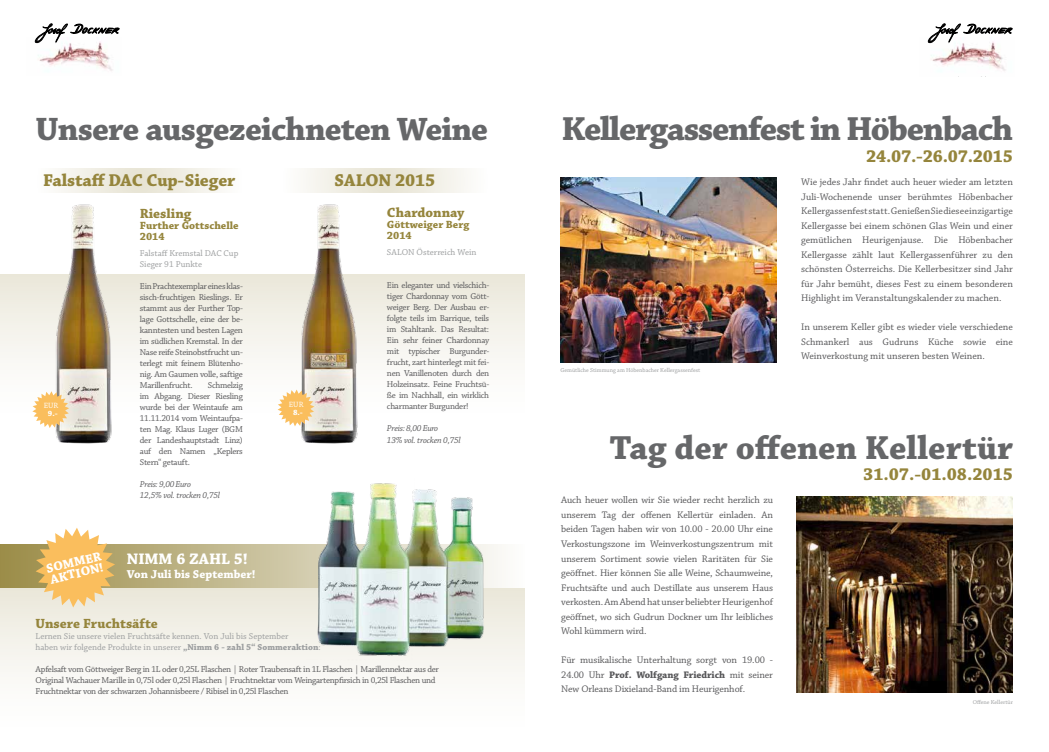
<style>
.page{position:relative;width:1049px;height:752px;background:#fff}
.page>*{position:absolute;margin:0;border:0;box-sizing:border-box;transform-origin:0 0}
.t1{font:700 35px "Chaparral Pro";letter-spacing:-.04em;color:#666769}
.t2{font:700 35px "Chaparral Pro";color:#666769}
.t3{font:700 34px "Chaparral Pro";letter-spacing:-.025em;color:#666769}
.t4{font:700 18px "Chaparral Pro";letter-spacing:-.01em;color:#95853c}
.t5{font:700 16.1px "Chaparral Pro";color:#fff}
.t6{font:700 14px "Chaparral Pro";color:#95853c}
.t7{font:700 13.2px "Chaparral Pro";color:#fff}
.t8{font:700 12px "Chaparral Pro";color:#fff}
.t9{font:700 11px/11px "Chaparral Pro";color:#95853c}
.t10{font:10px/14.5px "Chaparral Pro";letter-spacing:-.005em;color:#58585a;text-align:justify}
.t11{font:9px/11px "Chaparral Pro";letter-spacing:-.03em;color:#58585a;text-align:justify}
.t12{font:9px/11px "Chaparral Pro";color:#9c9e9f}
.t13{font:italic 9px/11px "Chaparral Pro";letter-spacing:-.025em;color:#58585a}
.t14{font:8px "Chaparral Pro";color:#fff}
.t15{font:700 8px "Chaparral Pro";color:#fff}
.t16{font:6px "Chaparral Pro";color:#9c9e9f}
.s1{font-weight:700}
</style>
<div class="page">
<div style="left:0;top:274px;width:524px;height:149px;background:linear-gradient(to bottom,#ece9dc,#fff)"></div>
<svg style="left:59px;top:168px;width:162px;height:25px;fill:#efede2"></svg>
<svg style="left:304px;top:168px;width:162px;height:25px;fill:#efede2"></svg>
<div style="left:0;top:587px;width:524px;height:149px;background:linear-gradient(to bottom,#ebe8db,#fff)"></div>
<img style="left:36px;top:43px;width:77px;height:28px">
<svg style="left:34px;top:23px;width:86px;height:20px"></svg>
<img style="left:36px;top:204px;width:91px;height:240px">
<img style="left:281px;top:204px;width:91px;height:240px">
<svg style="left:32px;top:391px;width:37px;height:37px"></svg>
<svg style="left:278px;top:389px;width:36px;height:37px"></svg>
<img style="left:929px;top:43px;width:77px;height:28px">
<svg style="left:927px;top:23px;width:86px;height:20px"></svg>
<svg style="left:0;top:544px;width:307px;height:43px;background:#bbb183"></svg>
<img style="left:307px;top:483px;width:196px;height:179px">
<svg style="left:36px;top:528px;width:79px;height:79px;background:#f0c984"></svg>
<img style="left:797px;top:496px;width:216px;height:196px">
<img style="left:560px;top:177px;width:217px;height:186px">
<h2 class="t3" style="left:36px;top:109px;width:454px">Unsere ausgezeichneten Weine</h2>
<h3 class="t4" style="left:43px;top:170px;width:194px">Falstaff DAC Cup-Sieger</h3>
<h3 class="t4" style="left:334px;top:170px;width:102px">SALON 2015</h3>
<p class="t14" style="left:44px;top:401px;width:16px">EUR</p>
<p class="t15" style="left:48px;top:409px;width:11px">9.-</p>
<h3 class="t7" style="left:45px;top:561px;width:57px;rotate:-14deg">SOMMER</h3>
<h3 class="t7" style="left:49px;top:572px;width:56px;rotate:-14deg">AKTION!</h3>
<h3 class="t6" style="left:140px;top:205px;width:53px">Riesling</h3>
<p class="t9" style="left:140px;top:220px;width:100px">Further Gottschelle<br>2014</p>
<p class="t12" style="left:140px;top:248px;width:100px">Falstaff Kremstal DAC Cup<br>Sieger 91 Punkte</p>
<p class="t11" style="left:140px;top:281px;width:105px">Ein Prachtexemplar eines klas&shy;sisch-fruchtigen Rieslings. Er stammt aus der Further Top&shy;lage Gottschelle, eine der be&shy;kanntesten und besten Lagen im südlichen Kremstal. In der Nase reife Steinobstfrucht un&shy;terlegt mit feinem Blütenho&shy;nig. Am Gaumen volle, saftige Marillenfrucht.</p>
<p class="t11" style="left:140px;top:380px;width:105px;text-indent:68px">Schmelzig im Abgang. Dieser Riesling wurde bei der Weintaufe am 11.11.2014 vom Weintaufpa&shy;ten Mag. Klaus Luger (BGM der Landeshauptstadt Linz) auf den Namen „Keplers Stern“ getauft.</p>
<p class="t13" style="left:140px;top:479px;width:82px">Preis: 9,00 Euro<br>12,5% vol. trocken 0,75l</p>
<h3 class="t5" style="left:127px;top:549px;width:122px">NIMM 6 ZAHL 5!</h3>
<p class="t8" style="left:127px;top:567px;width:130px">Von Juli bis September!</p>
<p class="t14" style="left:289px;top:399px;width:16px">EUR</p>
<p class="t15" style="left:293px;top:407px;width:11px">8.-</p>
<h3 class="t6" style="left:387px;top:204px;width:79px">Chardonnay</h3>
<p class="t9" style="left:387px;top:219px;width:84px">Göttweiger Berg<br>2014</p>
<p class="t12" style="left:387px;top:247px;width:91px">SALON Österreich Wein</p>
<p class="t11" style="left:387px;top:280px;width:104px">Ein eleganter und vielschich&shy;tiger Chardonnay vom Gött&shy;weiger Berg. Der Ausbau er&shy;folgte teils im Barrique, teils im Stahltank. Das Resultat:<br>Ein sehr feiner Chardonnay mit typischer Burgunder&shy;frucht, zart hinterlegt mit fei&shy;nen Vanillenoten durch den Holzeinsatz. Feine Fruchtsü&shy;ße im Nachhall, ein wirklich charmanter Burgunder!</p>
<p class="t13" style="left:387px;top:423px;width:75px">Preis: 8,00 Euro<br>13% vol. trocken 0,75l</p>
<h3 class="t6" style="left:36px;top:615px;width:124px">Unsere Fruchtsäfte</h3>
<p class="t12" style="left:36px;top:631px;width:287px">Lernen Sie unsere vielen Fruchtsäfte kennen. Von Juli bis September<br>haben wir folgende Produkte in unserer <span class="s1">„Nimm 6 - zahl 5“ Sommeraktion</span>:</p>
<p class="t11" style="left:36px;top:663px;width:405px;text-align:left">Apfelsaft vom Göttweiger Berg in 1L oder 0,25L Flaschen | Roter Traubensaft in 1L Flaschen | Marillennektar aus der<br>Original Wachauer Marille in 0,75l oder 0,25l Flaschen | Fruchtnektar vom Weingartenpfirsich in 0,25l Flaschen und<br>Fruchtnektar von der schwarzen Johannisbeere / Ribisel in 0,25l Flaschen</p>
<h1 class="t1" style="left:561px;top:109px;width:453px">Kellergassenfest in Höbenbach</h1>
<h3 class="t4" style="left:866px;top:145px;width:148px">24.07.-26.07.2015</h3>
<p class="t16" style="left:560px;top:367px;width:141px">Gemütliche Stimmung am Höbenbacher Kellergassenfest</p>
<p class="t10" style="left:801px;top:175px;width:213px">Wie jedes Jahr findet auch heuer wieder am letzten Juli-Wochenende unser berühmtes Höbenbacher Kellergassenfest statt. Genießen Sie diese einzigartige Kellergasse bei einem schönen Glas Wein und einer gemütlichen Heurigenjause. Die Höbenbacher Kellergasse zählt laut Kellergassenführer zu den schönsten Österreichs. Die Kellerbesitzer sind Jahr für Jahr bemüht, dieses Fest zu einem besonderen Highlight im Veranstaltungskalender zu machen.</p>
<p class="t10" style="left:801px;top:320px;width:213px">In unserem Keller gibt es wieder viele verschiedene Schmankerl aus Gudruns Küche sowie eine Weinverkostung mit unseren besten Weinen.</p>
<h1 class="t2" style="left:610px;top:427px;width:405px">Tag der offenen Kellertür</h1>
<h3 class="t4" style="left:863px;top:464px;width:151px">31.07.-01.08.2015</h3>
<p class="t10" style="left:561px;top:493px;width:213px">Auch heuer wollen wir Sie wieder recht herzlich zu unserem Tag der offenen Kellertür einladen. An beiden Tagen haben wir von 10.00 - 20.00 Uhr eine Verkostungszone im Weinverkostungszentrum mit unserem Sortiment sowie vielen Raritäten für Sie geöffnet. Hier können Sie alle Weine, Schaumweine, Fruchtsäfte und auch Destillate aus unserem Haus verkosten. Am Abend hat unser beliebter Heurigenhof geöffnet, wo sich Gudrun Dockner um Ihr leibliches Wohl kümmern wird.</p>
<p class="t10" style="left:561px;top:652px;width:213px">Für musikalische Unterhaltung sorgt von 19.00 - 24.00 Uhr <span class="s1">Prof. Wolfgang Friedrich</span> mit seiner New Orleans Dixieland-Band im Heurigenhof.</p>
<p class="t16" style="left:973px;top:698px;width:42px">Offene Kellertür</p>
</div>
